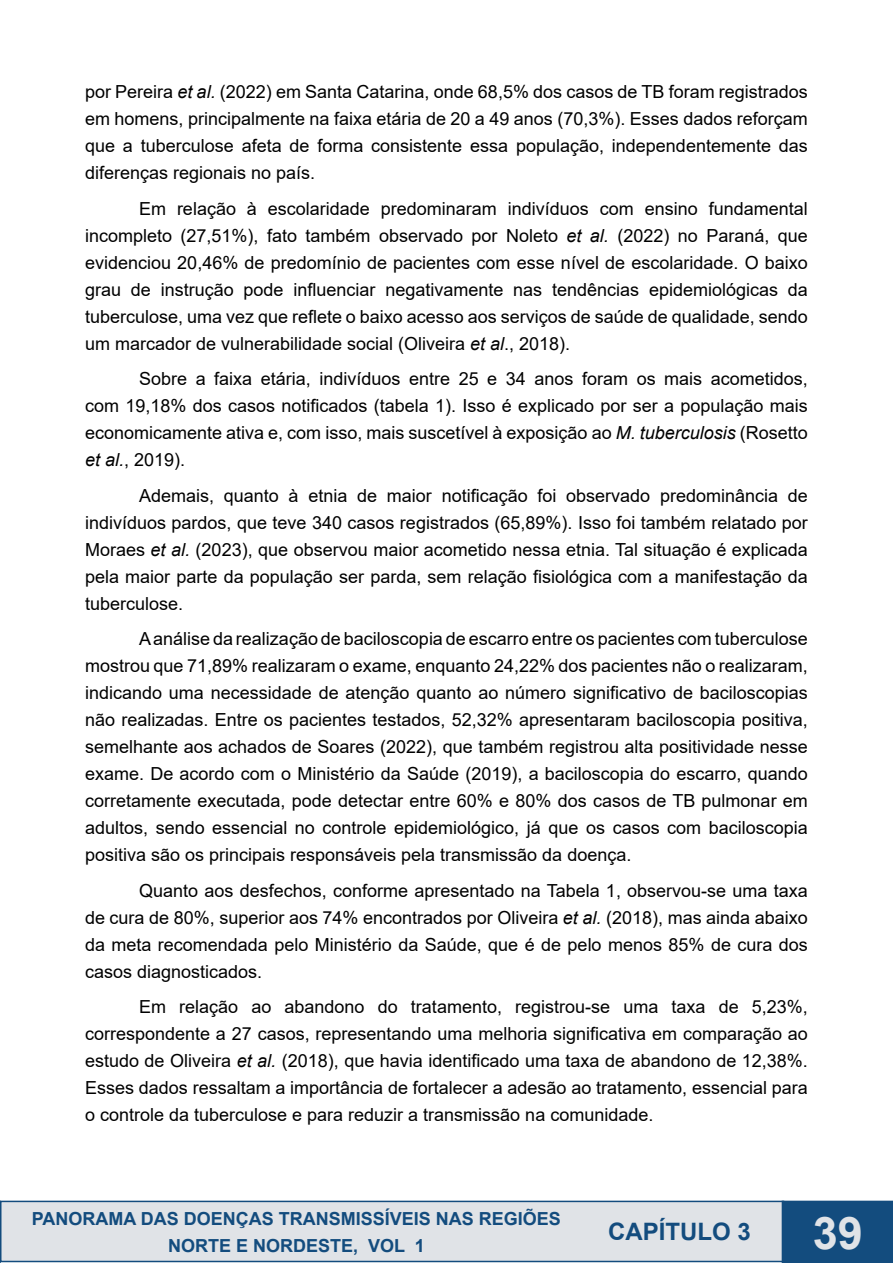
<style>
.page{position:relative;width:893px;height:1263px;background:#fff}
.page>*{position:absolute;margin:0;border:0;box-sizing:border-box;transform-origin:0 0}
.t1{font:700 45px "Arial";color:#e0e3e7}
.t2{font:700 24px "Arial";color:#134c7e}
.t3{font:18px/27px "Arial";color:#000;text-align:justify}
.t4{font:700 18px/27px "Arial";color:#134c7e;text-align:center}
.s1{font-style:italic}
</style>
<div class="page">
<div style="left:1px;top:1201px;width:782px;height:60px;background:#e0e3e7"></div>
<div style="left:0;top:1201px;width:784px;height:61px;border:2px solid #134c7e"></div>
<svg style="left:0;top:1201px;width:1px;height:62px"></svg>
<div style="left:782px;top:1201px;width:111px;height:62px;background:#134c7e"></div>
<p class="t3" style="left:85px;top:78px;width:724px">por Pereira <span class="s1">et al.</span> (2022) em Santa Catarina, onde 68,5% dos casos de TB foram registrados em homens, principalmente na faixa etária de 20 a 49 anos (70,3%). Esses dados reforçam que a tuberculose afeta de forma consistente essa população, independentemente das diferenças regionais no país.</p>
<p class="t3" style="left:85px;top:195px;width:724px;text-indent:54px">Em relação à escolaridade predominaram indivíduos com ensino fundamental incompleto (27,51%), fato também observado por Noleto <span class="s1">et al.</span> (2022) no Paraná, que evidenciou 20,46% de predomínio de pacientes com esse nível de escolaridade. O baixo grau de instrução pode influenciar negativamente nas tendências epidemiológicas da tuberculose, uma vez que reflete o baixo acesso aos serviços de saúde de qualidade, sendo um marcador de vulnerabilidade social (Oliveira <span class="s1">et al</span>., 2018).</p>
<p class="t3" style="left:85px;top:365px;width:724px;text-indent:54px">Sobre a faixa etária, indivíduos entre 25 e 34 anos foram os mais acometidos, com 19,18% dos casos notificados (tabela 1). Isso é explicado por ser a população mais economicamente ativa e, com isso, mais suscetível à exposição ao <span class="s1">M. tuberculosis</span> (Rosetto <span class="s1">et al.</span>, 2019).</p>
<p class="t3" style="left:85px;top:482px;width:724px;text-indent:54px">Ademais, quanto à etnia de maior notificação foi observado predominância de indivíduos pardos, que teve 340 casos registrados (65,89%). Isso foi também relatado por Moraes <span class="s1">et al.</span> (2023), que observou maior acometido nessa etnia. Tal situação é explicada pela maior parte da população ser parda, sem relação fisiológica com a manifestação da tuberculose.</p>
<p class="t3" style="left:85px;top:625px;width:724px;text-indent:54px">A análise da realização de baciloscopia de escarro entre os pacientes com tuberculose mostrou que 71,89% realizaram o exame, enquanto 24,22% dos pacientes não o realizaram, indicando uma necessidade de atenção quanto ao número significativo de baciloscopias não realizadas. Entre os pacientes testados, 52,32% apresentaram baciloscopia positiva, semelhante aos achados de Soares (2022), que também registrou alta positividade nesse exame. De acordo com o Ministério da Saúde (2019), a baciloscopia do escarro, quando corretamente executada, pode detectar entre 60% e 80% dos casos de TB pulmonar em adultos, sendo essencial no controle epidemiológico, já que os casos com baciloscopia positiva são os principais responsáveis pela transmissão da doença.</p>
<p class="t3" style="left:85px;top:877px;width:724px;text-indent:54px">Quanto aos desfechos, conforme apresentado na Tabela 1, observou-se uma taxa de cura de 80%, superior aos 74% encontrados por Oliveira <span class="s1">et al.</span> (2018), mas ainda abaixo da meta recomendada pelo Ministério da Saúde, que é de pelo menos 85% de cura dos casos diagnosticados.</p>
<p class="t3" style="left:85px;top:993px;width:724px;text-indent:54px">Em relação ao abandono do tratamento, registrou-se uma taxa de 5,23%, correspondente a 27 casos, representando uma melhoria significativa em comparação ao estudo de Oliveira <span class="s1">et al.</span> (2018), que havia identificado uma taxa de abandono de 12,38%.<br>Esses dados ressaltam a importância de fortalecer a adesão ao tratamento, essencial para o controle da tuberculose e para reduzir a transmissão na comunidade.</p>
<p class="t4" style="left:32px;top:1205px;width:531px">PANORAMA DAS DOENÇAS TRANSMISSÍVEIS NAS REGIÕES<br>NORTE E NORDESTE, VOL 1</p>
<h2 class="t2" style="left:608px;top:1215px;width:144px">CAPÍTULO 3</h2>
<h1 class="t1" style="left:813px;top:1201px;width:52px">39</h1>
</div>
